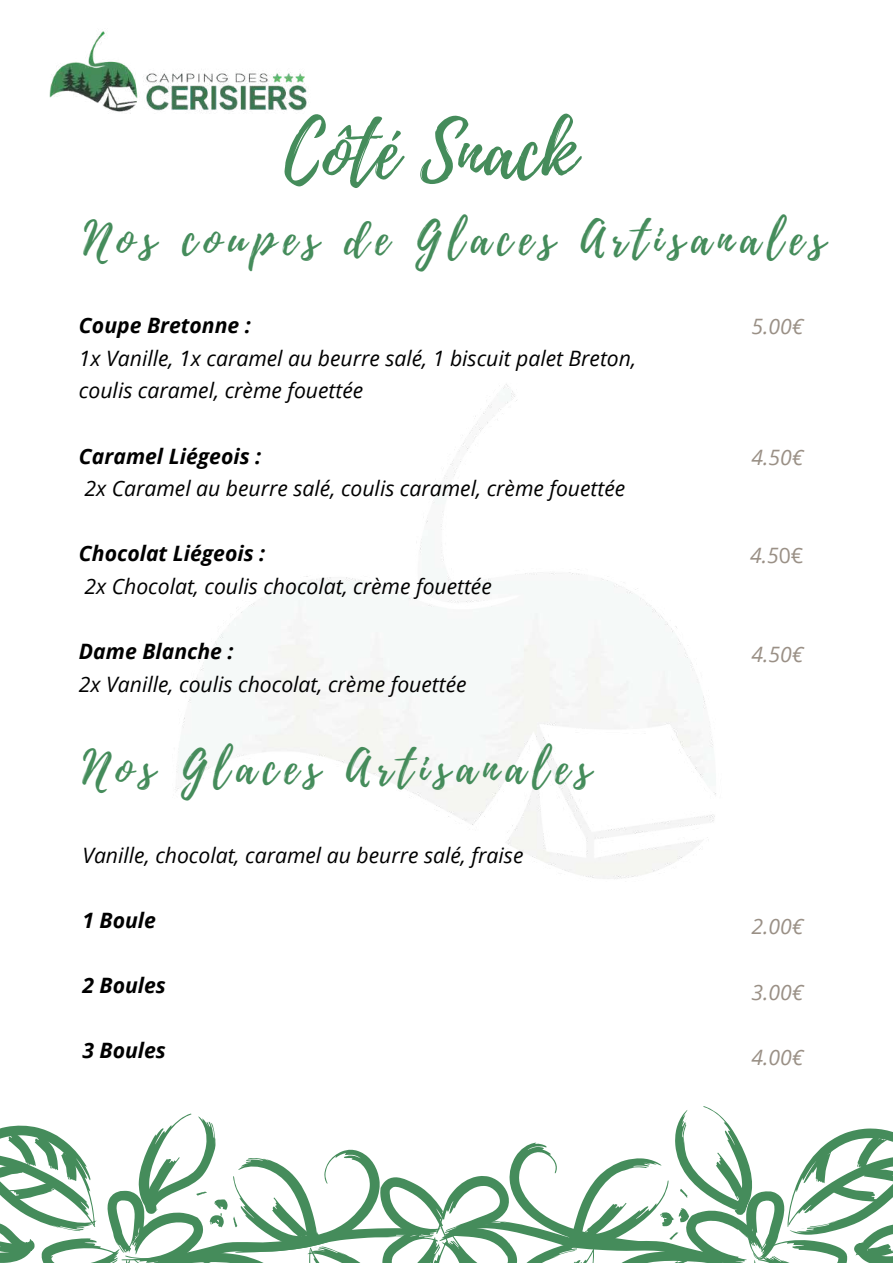
<style>
.page{position:relative;width:893px;height:1264px;background:#fff}
.page>*{position:absolute;margin:0;border:0;box-sizing:border-box;transform-origin:0 0}
.t1{font:75.9px "Playlist Script";color:#458c5b}
.t2{font:45.45px "Playlist Script";letter-spacing:.15em;color:#458c5b}
.t3{font:italic 21.15px/32.5px "Open Sans";color:#000}
.t4{font:italic 700 21.15px "Open Sans";color:#000}
.t5{font:italic 21.15px "Open Sans";color:#9a9086}
.s1{font-style:normal}
</style>
<div class="page">
<svg style="left:0;top:1106px;width:892px;height:157px"></svg>
<img style="left:49px;top:31px;width:258px;height:83px">
<h1 class="t1" style="left:284px;top:98px;width:293px">Côté Snack</h1>
<h2 class="t2" style="left:83px;top:207px;width:743px">Nos coupes de Glaces Artisanales</h2>
<p class="t4" style="left:79px;top:310px;width:173px">Coupe Bretonne :</p>
<p class="t3" style="left:79px;top:341px;width:558px">1x Vanille, 1x caramel au beurre salé, 1 biscuit palet Breton, coulis caramel, crème fouettée</p>
<p class="t4" style="left:79px;top:441px;width:184px">Caramel Liégeois :</p>
<p class="t3" style="left:84px;top:471px;width:542px">2x Caramel au beurre salé, coulis caramel, crème fouettée</p>
<p class="t4" style="left:79px;top:539px;width:188px">Chocolat Liégeois :</p>
<p class="t3" style="left:84px;top:569px;width:409px">2x Chocolat, coulis chocolat, crème fouettée</p>
<p class="t4" style="left:79px;top:636px;width:156px">Dame Blanche :</p>
<p class="t3" style="left:79px;top:667px;width:389px">2x Vanille, coulis chocolat, crème fouettée</p>
<h2 class="t2" style="left:83px;top:736px;width:509px">Nos Glaces Artisanales</h2>
<p class="t3" style="left:82px;top:838px;width:442px">Vanille, chocolat, caramel au beurre salé, fraise</p>
<p class="t4" style="left:82px;top:905px;width:75px">1 Boule</p>
<p class="t4" style="left:82px;top:970px;width:85px">2 Boules</p>
<p class="t4" style="left:82px;top:1035px;width:85px">3 Boules</p>
<p class="t5" style="left:751px;top:311px;width:53px">5.00€</p>
<p class="t5" style="left:751px;top:442px;width:53px">4.50€</p>
<p class="t5" style="left:750px;top:540px;width:55px">4.5<span class="s1">0€</span></p>
<p class="t5" style="left:751px;top:639px;width:53px">4.50€</p>
<p class="t5" style="left:751px;top:911px;width:53px">2.00€</p>
<p class="t5" style="left:751px;top:977px;width:53px">3.00€</p>
<p class="t5" style="left:751px;top:1042px;width:53px">4.00€</p>
</div>
